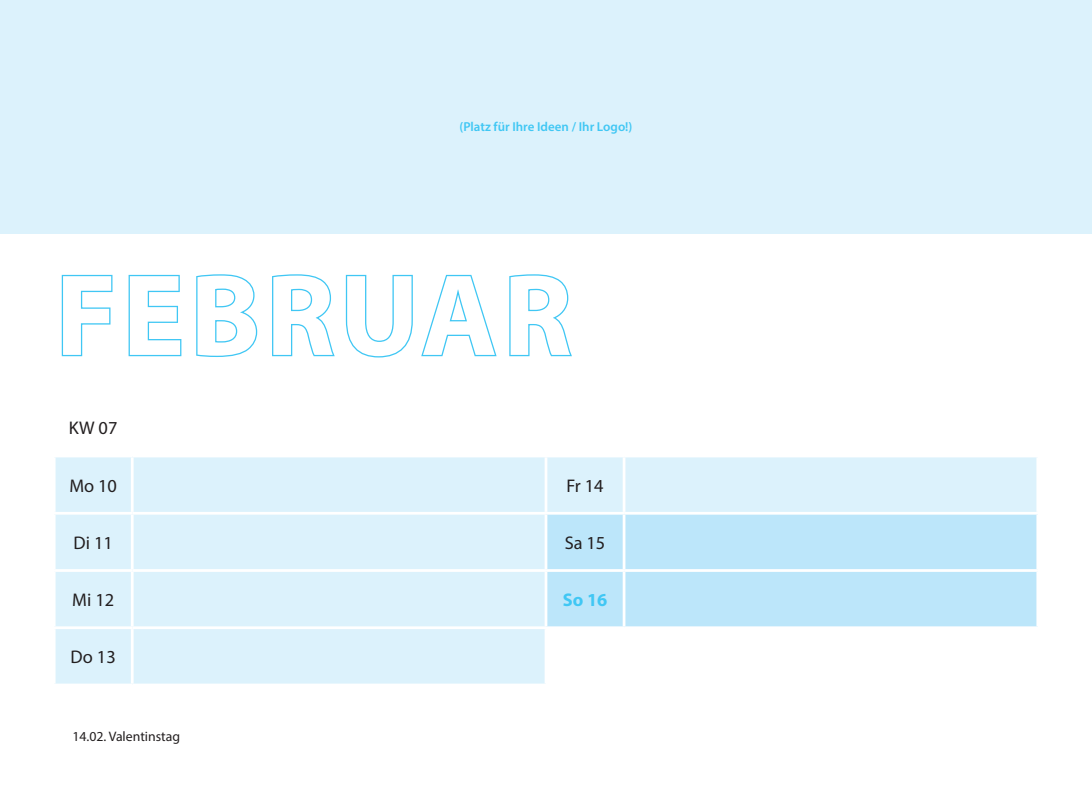
<style>
.page{position:relative;width:1092px;height:787px;background:#fff}
.page>*{position:absolute;margin:0;border:0;box-sizing:border-box;transform-origin:0 0}
.t1{font:700 116.75px "Myriad Pro";letter-spacing:.045em;color:#fff}
.t2{font:18.25px "Myriad Pro";color:#231f20}
.t3{font:700 18.25px "Myriad Pro";color:#40c7f4}
.t4{font:13.75px "Myriad Pro";color:#231f20}
.t5{font:600 13px "Myriad Pro";color:#40c7f4}
</style>
<div class="page">
<svg style="left:61px;top:274px;width:52px;height:83px"></svg>
<svg style="left:128px;top:274px;width:54px;height:83px"></svg>
<svg style="left:196px;top:274px;width:62px;height:83px"></svg>
<svg style="left:272px;top:274px;width:63px;height:83px"></svg>
<svg style="left:345px;top:274px;width:152px;height:84px"></svg>
<svg style="left:509px;top:274px;width:63px;height:83px"></svg>
<div style="left:0;top:0;width:1091px;height:233px;background:#dcf2fc"></div>
<svg style="left:56px;top:457px;width:980px;height:226px;fill:#dcf2fc"></svg>
<div style="left:547px;top:514px;width:489px;height:112px;background:#bce6fa"></div>
<hr style="left:131px;top:457px;width:3px;height:55px;background:#fff">
<hr style="left:544px;top:457px;width:3px;height:55px;background:#fff">
<hr style="left:622px;top:457px;width:3px;height:55px;background:#fff">
<hr style="left:53px;top:512px;width:79px;height:2px;background:#fff">
<hr style="left:132px;top:512px;width:414px;height:2px;background:#fff">
<hr style="left:131px;top:514px;width:3px;height:55px;background:#fff">
<hr style="left:546px;top:512px;width:78px;height:2px;background:#fff">
<hr style="left:544px;top:514px;width:3px;height:55px;background:#fff">
<hr style="left:624px;top:512px;width:415px;height:2px;background:#fff">
<hr style="left:622px;top:514px;width:3px;height:55px;background:#fff">
<hr style="left:53px;top:569px;width:79px;height:3px;background:#fff">
<hr style="left:132px;top:569px;width:414px;height:3px;background:#fff">
<hr style="left:131px;top:572px;width:3px;height:54px;background:#fff">
<hr style="left:546px;top:569px;width:78px;height:3px;background:#fff">
<hr style="left:544px;top:572px;width:3px;height:54px;background:#fff">
<hr style="left:624px;top:569px;width:415px;height:3px;background:#fff">
<hr style="left:622px;top:572px;width:3px;height:54px;background:#fff">
<hr style="left:53px;top:626px;width:79px;height:3px;background:#fff">
<hr style="left:132px;top:626px;width:414px;height:3px;background:#fff">
<hr style="left:131px;top:629px;width:3px;height:54px;background:#fff">
<hr style="left:546px;top:626px;width:78px;height:3px;background:#fff">
<hr style="left:544px;top:629px;width:3px;height:54px;background:#fff">
<hr style="left:624px;top:626px;width:415px;height:3px;background:#fff">
<hr style="left:622px;top:629px;width:3px;height:54px;background:#fff">
<p class="t5" style="left:459px;top:118px;width:174px">(Platz für Ihre Ideen / Ihr Logo!)</p>
<h1 class="t1" style="left:55px;top:239px;width:518px">FEBRUAR</h1>
<h2 class="t2" style="left:69px;top:417px;width:50px">KW 07</h2>
<h2 class="t2" style="left:69px;top:474px;width:49px">Mo 10</h2>
<h2 class="t2" style="left:566px;top:474px;width:39px">Fr 14</h2>
<h2 class="t2" style="left:74px;top:531px;width:41px">Di 11</h2>
<h2 class="t2" style="left:564px;top:531px;width:42px">Sa 15</h2>
<h2 class="t2" style="left:72px;top:588px;width:43px">Mi 12</h2>
<h2 class="t3" style="left:562px;top:588px;width:46px">So 16</h2>
<h2 class="t2" style="left:71px;top:646px;width:47px">Do 13</h2>
<p class="t4" style="left:72px;top:727px;width:109px">14.02. Valentinstag</p>
</div>
